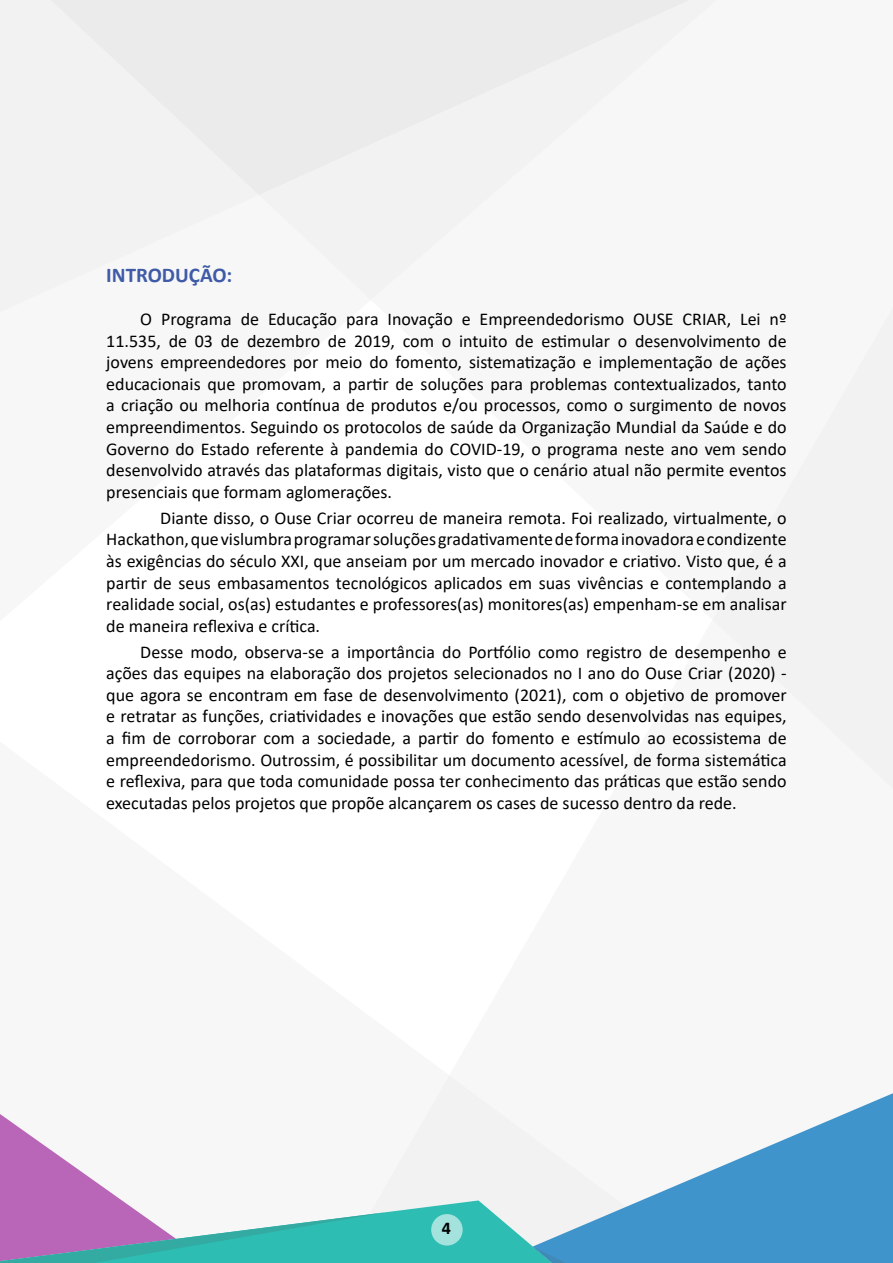
<style>
.page{position:relative;width:893px;height:1263px;background:#fff}
.page>*{position:absolute;margin:0;border:0;box-sizing:border-box;transform-origin:0 0}
.t1{font:700 21px "Calibri";color:#3f5aa7}
.t2{font:18px/21.6px "Calibri";color:#000;text-align:justify}
.t3{font:700 18px "Calibri";color:#000}
</style>
<div class="page">
<div style="left:433px;top:1076px;width:55px;height:29px;background:#f2f2f2"></div>
<div style="left:259px;top:195px;width:232px;height:105px;background:#f4f4f4"></div>
<div style="left:713px;top:308px;width:180px;height:480px;background:#f6f6f6"></div>
<div style="left:0;top:195px;width:258px;height:117px;background:#f3f3f3"></div>
<div style="left:0;top:0;width:716px;height:195px;background:#f2f2f2"></div>
<svg style="left:637px;top:1093px;width:256px;height:170px;fill:#4094cc"></svg>
<svg style="left:0;top:1105px;width:637px;height:158px"></svg>
<div style="left:431px;top:1214px;width:32px;height:31px;background:#a4e2de;border-radius:50%"></div>
<p class="t1" style="left:106px;top:260px;width:128px">INTRODUÇÃO:</p>
<p class="t2" style="left:106px;top:308px;width:682px;text-indent:34px">O Programa de Educação para Inovação e Empreendedorismo OUSE CRIAR, Lei nº 11.535, de 03 de dezembro de 2019, com o intuito de estimular o desenvolvimento de jovens empreendedores por meio do fomento, sistematização e implementação de ações educacionais que promovam, a partir de soluções para problemas contextualizados, tanto a criação ou melhoria contínua de produtos e/ou processos, como o surgimento de novos empreendimentos. Seguindo os protocolos de saúde da Organização Mundial da Saúde e do Governo do Estado referente à pandemia do COVID-19, o programa neste ano vem sendo desenvolvido através das plataformas digitais, visto que o cenário atual não permite eventos presenciais que formam aglomerações.</p>
<p class="t2" style="left:106px;top:506px;width:682px;text-indent:54px">Diante disso, o Ouse Criar ocorreu de maneira remota. Foi realizado, virtualmente, o Hackathon, que vislumbra programar soluções gradativamente de forma inovadora e condizente às exigências do século XXI, que anseiam por um mercado inovador e criativo. Visto que, é a partir de seus embasamentos tecnológicos aplicados em suas vivências e contemplando a realidade social, os(as) estudantes e professores(as) monitores(as) empenham-se em analisar de maneira reflexiva e crítica.</p>
<p class="t2" style="left:106px;top:640px;width:682px;text-indent:34px">Desse modo, observa-se a importância do Portfólio como registro de desempenho e ações das equipes na elaboração dos projetos selecionados no I ano do Ouse Criar (2020) - que agora se encontram em fase de desenvolvimento (2021), com o objetivo de promover e retratar as funções, criatividades e inovações que estão sendo desenvolvidas nas equipes, a fim de corroborar com a sociedade, a partir do fomento e estímulo ao ecossistema de empreendedorismo. Outrossim, é possibilitar um documento acessível, de forma sistemática e reflexiva, para que toda comunidade possa ter conhecimento das práticas que estão sendo executadas pelos projetos que propõe alcançarem os cases de sucesso dentro da rede.</p>
<p class="t3" style="left:442px;top:1216px;width:11px">4</p>
</div>
